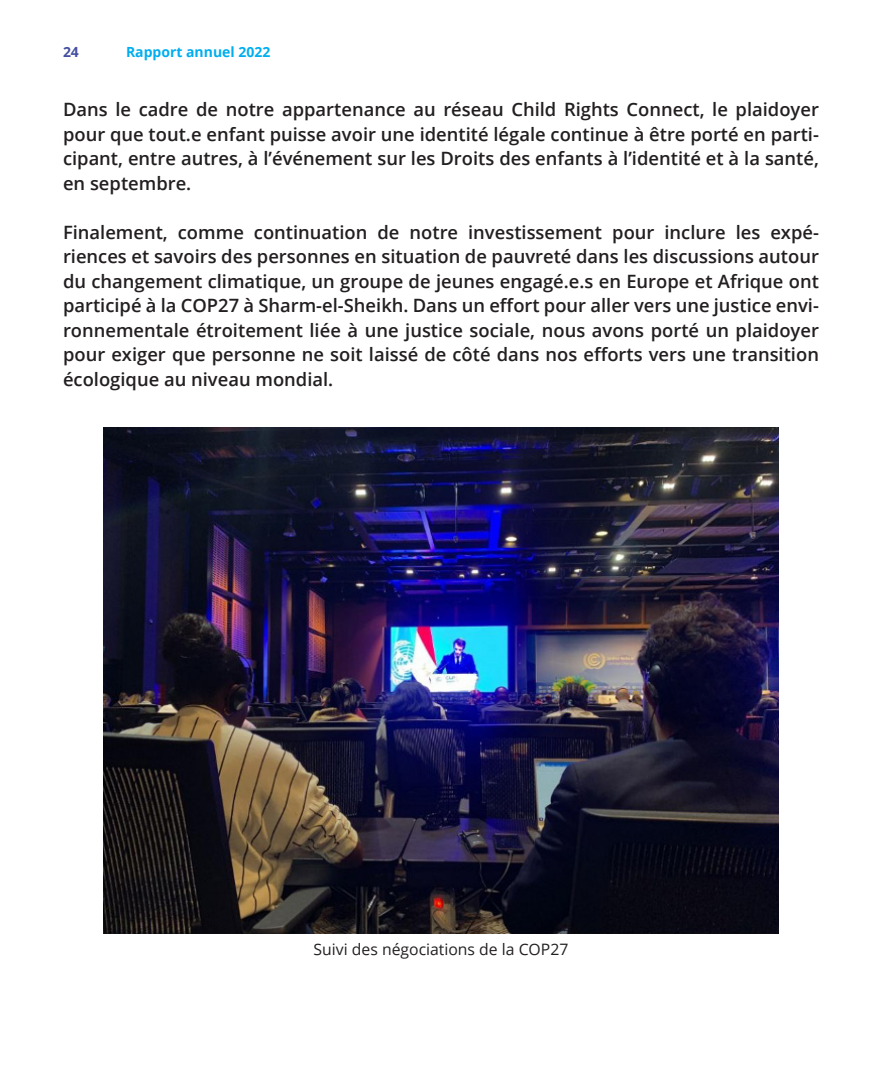
<style>
.page{position:relative;width:882px;height:1071px;background:#fff}
.page>*{position:absolute;margin:0;border:0;box-sizing:border-box;transform-origin:0 0}
.t1{font:600 18.38px/24.5px "Open Sans";color:#231f20;text-align:justify}
.text{font:15.75px "Open Sans";color:#231f20}
.t2{font:700 14px "Open Sans";color:#00aeef}
.t3{font:700 14px "Open Sans";color:#444fa1}
</style>
<div class="page">
<img style="left:104px;top:427px;width:674px;height:507px">
<p class="t3" style="left:63px;top:42px;width:17px">24</p>
<p class="t2" style="left:126px;top:42px;width:146px">Rapport annuel 2022</p>
<p class="t1" style="left:63px;top:97px;width:758px">Dans le cadre de notre appartenance au réseau Child Rights Connect, le plaidoyer pour que tout.e enfant puisse avoir une identité légale continue à être porté en parti&shy;cipant, entre autres, à l’événement sur les Droits des enfants à l’identité et à la santé, en septembre.</p>
<p class="t1" style="left:63px;top:220px;width:758px">Finalement, comme continuation de notre investissement pour inclure les expé&shy;riences et savoirs des personnes en situation de pauvreté dans les discussions autour du changement climatique, un groupe de jeunes engagé.e.s en Europe et Afrique ont participé à la COP27 à Sharm-el-Sheikh. Dans un effort pour aller vers une justice envi&shy;ronnementale étroitement liée à une justice sociale, nous avons porté un plaidoyer pour exiger que personne ne soit laissé de côté dans nos efforts vers une transition écologique au niveau mondial.</p>
<p class="text" style="left:314px;top:938px;width:256px">Suivi des négociations de la COP27</p>
</div>
